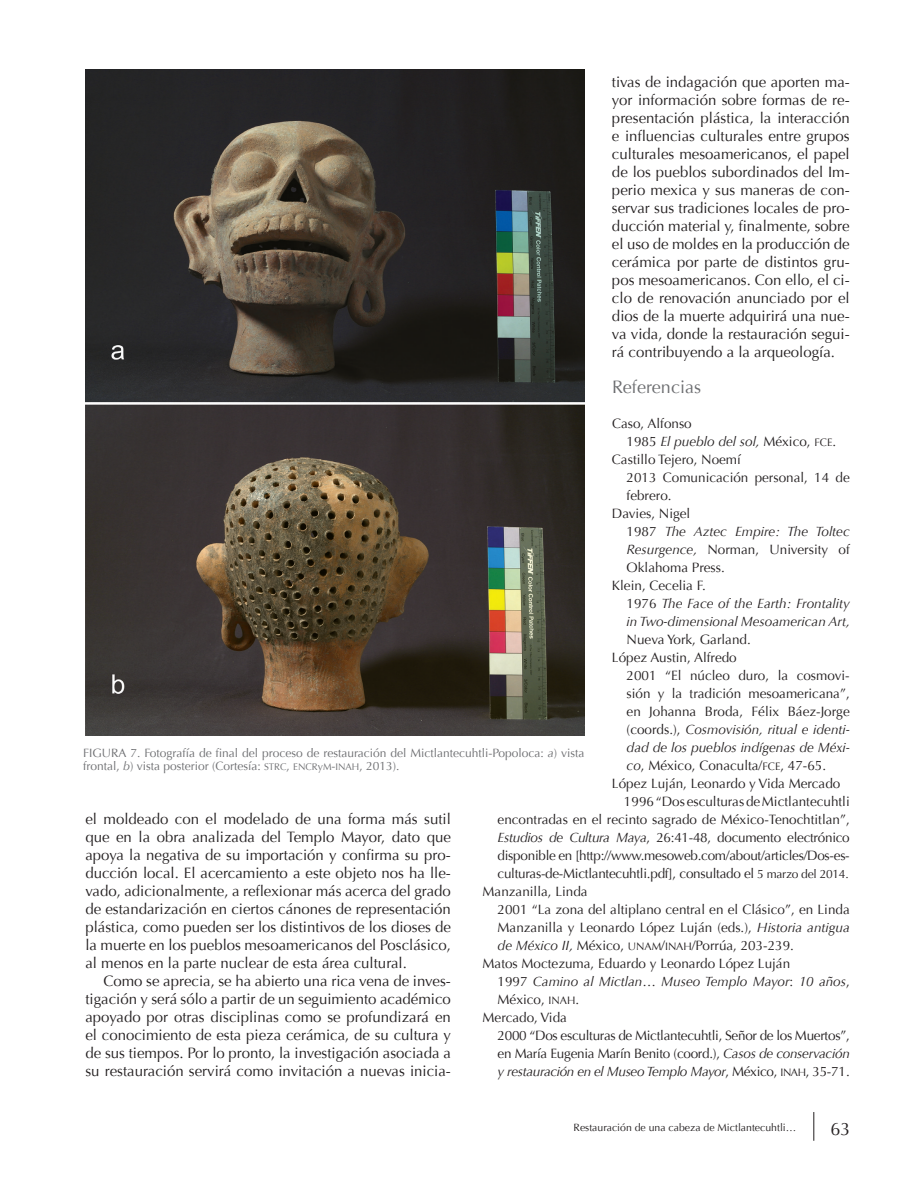
<style>
.page{position:relative;width:918px;height:1188px;background:#fff}
.page>*{position:absolute;margin:0;border:0;box-sizing:border-box;transform-origin:0 0}
.t1{font:18px "Optima";color:#6c6d70}
.t2{font:18px "Optima";color:#231f20}
.t3{font:15px/18px "Optima";color:#231f20;text-align:justify}
.t4{font:13.5px/18px "Optima";color:#231f20}
.t5{font:13.5px "Optima";letter-spacing:-.02em;color:#231f20}
.t6{font:italic 13.5px "Optima";color:#231f20}
.t7{font:italic 13.5px "Optima";letter-spacing:-.025em;color:#231f20}
.t8{font:12px/13.5px "Optima";color:#6c6d70}
.t9{font:10.5px "Optima";color:#231f20}
.s1{font-style:normal}
.s2{font-family:"Optima Regular SC800";font-style:normal;font-size:10.8px}
.s3{font-style:italic}
.s4{font-family:"Optima Regular SC800";font-size:10.8px}
.s5{font-size:12px}
.s6{font-family:"Optima Italic SC800"}
.s7{font-family:"Optima Regular SC800"}
.s8{font-family:"Optima Regular SC800";font-style:normal}
.s9{font-family:"Optima Regular SC800";font-size:9.6px}
.s10{font-size:10.5px}
</style>
<div class="page">
<svg style="left:814px;top:1112px;width:1px;height:29px"></svg>
<img style="left:85px;top:70px;width:500px;height:665px">
<p class="t3" style="left:612px;top:73px;width:239px">tivas de indagación que aporten ma&shy;yor información sobre formas de re&shy;presentación plástica, la interacción e influencias culturales entre grupos culturales mesoamericanos, el papel de los pueblos subordinados del Im&shy;perio mexica y sus maneras de con&shy;servar sus tradiciones locales de pro&shy;ducción material y, finalmente, sobre el uso de moldes en la producción de cerámica por parte de distintos gru&shy;pos mesoamericanos. Con ello, el ci&shy;clo de renovación anunciado por el dios de la muerte adquirirá una nue&shy;va vida, donde la restauración segui&shy;rá contribuyendo a la arqueología.</p>
<p class="t1" style="left:612px;top:376px;width:91px">Referencias</p>
<p class="t4" style="left:612px;top:415px;width:81px">Caso, Alfonso</p>
<p class="t6" style="left:627px;top:434px;width:211px"><span class="s1">1985</span> El pueblo del sol, <span class="s1">México,</span> <span class="s2">FCE</span><span class="s1">.</span></p>
<p class="t4" style="left:612px;top:451px;width:130px">Castillo Tejero, Noemí</p>
<p class="t4" style="left:627px;top:469px;width:225px">2013 Comunicación personal, 14 de</p>
<p class="t4" style="left:627px;top:487px;width:47px">febrero.</p>
<p class="t4" style="left:612px;top:505px;width:80px">Davies, Nigel</p>
<p class="t6" style="left:627px;top:524px;width:225px"><span class="s1">1987</span> The Aztec Empire: The Toltec</p>
<p class="t4" style="left:627px;top:541px;width:225px"><span class="s3">Resurgence,</span> Norman, University of</p>
<p class="t4" style="left:627px;top:559px;width:100px">Oklahoma Press.</p>
<p class="t4" style="left:612px;top:577px;width:95px">Klein, Cecelia F.</p>
<p class="t6" style="left:627px;top:596px;width:225px"><span class="s1">1976</span> The Face of the Earth: Frontality</p>
<p class="t6" style="left:627px;top:614px;width:225px">in Two-dimensional Mesoamerican Art,</p>
<p class="t4" style="left:612px;top:631px;width:140px;text-indent:15px">Nueva York, Garland.<br>López Austin, Alfredo</p>
<p class="t4" style="left:627px;top:667px;width:225px">2001 “El núcleo duro, la cosmovi-</p>
<p class="t4" style="left:627px;top:685px;width:225px">sión y la tradición mesoamericana”,</p>
<p class="t4" style="left:627px;top:703px;width:225px">en Johanna Broda, Félix Báez-Jorge</p>
<p class="t6" style="left:627px;top:721px;width:225px"><span class="s1">(coords.),</span> Cosmovisión, ritual e identi-</p>
<p class="t6" style="left:627px;top:739px;width:225px">dad de los pueblos indígenas de Méxi-</p>
<p class="t4" style="left:627px;top:757px;width:201px"><span class="s3">co</span>, México, Conaculta/<span class="s4">FCE</span>, 47-65.</p>
<p class="t4" style="left:612px;top:775px;width:230px">López Luján, Leonardo y Vida Mercado</p>
<p class="t4" style="left:624px;top:793px;width:227px">1996 “Dos esculturas de Mictlantecuhtli</p>
<p class="t4" style="left:498px;top:811px;width:354px">encontradas en el recinto sagrado de México-Tenochtitlan”,</p>
<p class="t5" style="left:498px;top:830px;width:354px"><span class="s3">Estudios de Cultura Maya</span>, 26:41-48, documento electrónico</p>
<p class="t5" style="left:498px;top:848px;width:354px">disponible en [http://www.mesoweb.com/about/articles/Dos-es-</p>
<p class="t5" style="left:498px;top:866px;width:353px">culturas-de-Mictlantecuhtli.pdf], consultado el <span class="s5">5 marzo del 2014.</span></p>
<p class="t4" style="left:483px;top:883px;width:107px">Manzanilla, Linda</p>
<p class="t4" style="left:498px;top:901px;width:354px">2001 “La zona del altiplano central en el Clásico”, en Linda</p>
<p class="t4" style="left:498px;top:919px;width:354px">Manzanilla y Leonardo López Luján (eds.), <span class="s3">Historia antigua</span></p>
<p class="t4" style="left:498px;top:937px;width:298px"><span class="s3">de México ii</span><span class="s6">,</span> México, <span class="s4">UNAM</span><span class="s7">/</span><span class="s4">INAH</span><span class="s7">/</span>Porrúa, 203-239.</p>
<p class="t4" style="left:483px;top:955px;width:309px">Matos Moctezuma, Eduardo y Leonardo López Luján</p>
<p class="t6" style="left:498px;top:974px;width:354px"><span class="s1">1997</span> Camino al Mictlan<span class="s1">…</span> Museo Templo Mayor<span class="s1">:</span> 10 años<span class="s1">,</span></p>
<p class="t4" style="left:498px;top:991px;width:83px">México, <span class="s4">INAH</span>.</p>
<p class="t4" style="left:483px;top:1009px;width:86px">Mercado, Vida</p>
<p class="t5" style="left:498px;top:1028px;width:354px">2000 “Dos esculturas de Mictlantecuhtli, Señor de los Muertos”,</p>
<p class="t5" style="left:498px;top:1046px;width:354px">en María Eugenia Marín Benito (coord.), <span class="s3">Casos de conservación</span></p>
<p class="t7" style="left:498px;top:1064px;width:354px">y restauración en el Museo Templo Mayor<span class="s1">, México,</span> <span class="s2">INAH</span><span class="s8">,</span> <span class="s1">35-71.</span></p>
<p class="t8" style="left:83px;top:746px;width:503px">FIGURA 7. Fotografía de final del proceso de restauración del Mictlantecuhtli-Popoloca: <span class="s3">a</span>) vista frontal, <span class="s3">b</span>) vista posterior (Cortesía: <span class="s9">STRC</span><span class="s7">,</span> <span class="s9">ENCR</span><span class="s10">y</span><span class="s9">M</span><span class="s7">-</span><span class="s9">INAH</span><span class="s7">, 2013</span>).</p>
<p class="t3" style="left:85px;top:810px;width:367px">el moldeado con el modelado de una forma más sutil que en la obra analizada del Templo Mayor, dato que apoya la negativa de su importación y confirma su pro&shy;ducción local. El acercamiento a este objeto nos ha lle&shy;vado, adicionalmente, a reflexionar más acerca del grado de estandarización en ciertos cánones de representación plástica, como pueden ser los distintivos de los dioses de la muerte en los pueblos mesoamericanos del Posclásico, al menos en la parte nuclear de esta área cultural.</p>
<p class="t3" style="left:85px;top:972px;width:367px;text-indent:18px">Como se aprecia, se ha abierto una rica vena de inves&shy;tigación y será sólo a partir de un seguimiento académico apoyado por otras disciplinas como se profundizará en el conocimiento de esta pieza cerámica, de su cultura y de sus tiempos. Por lo pronto, la investigación asociada a su restauración servirá como invitación a nuevas inicia-</p>
<p class="t9" style="left:574px;top:1121px;width:224px">Restauración de una cabeza de Mictlantecuhtli…</p>
<p class="t2" style="left:830px;top:1119px;width:22px">63</p>
</div>
